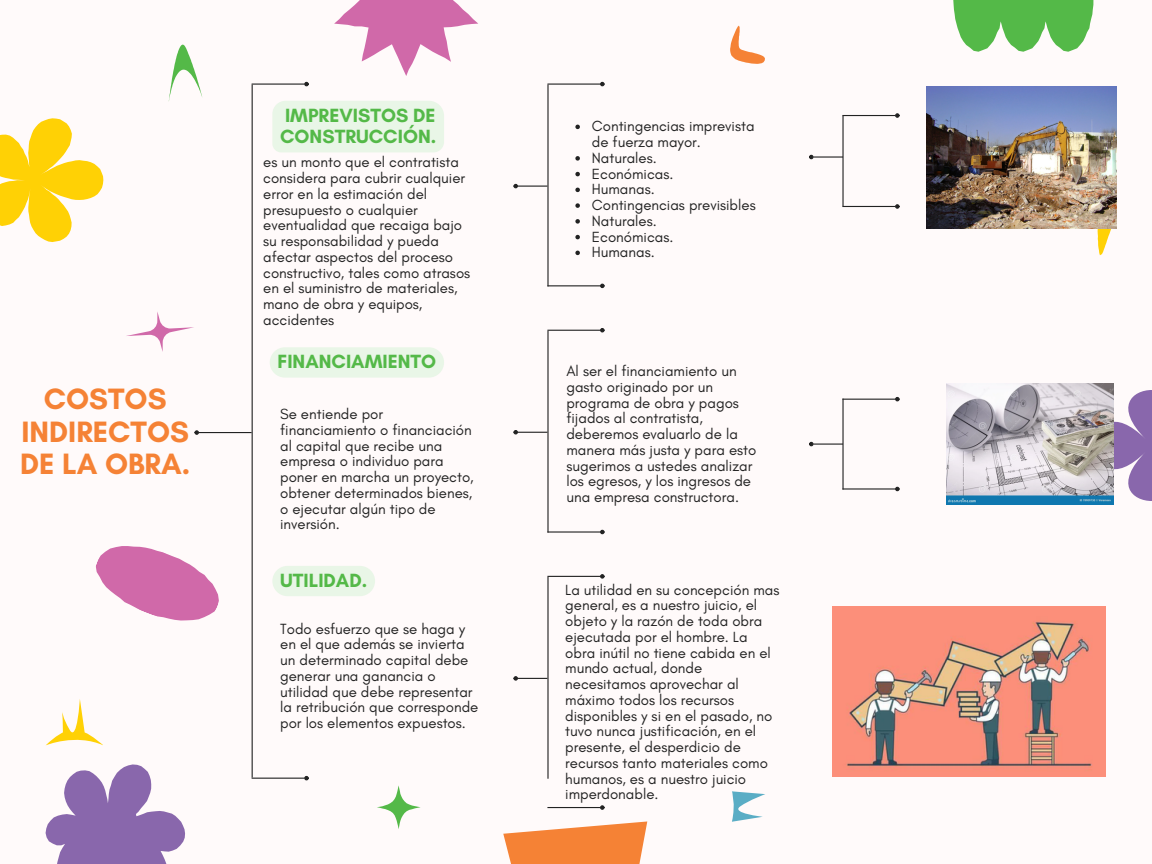
<style>
.page{position:relative;width:1152px;height:864px;background:#fffafa}
.page>*{position:absolute;margin:0;border:0;box-sizing:border-box;transform-origin:0 0}
.t1{font:700 30px/32.7px "Glacial Indifference";color:#f58235;text-align:center}
.t2{font:700 19.5px/21.3px "Glacial Indifference";color:#54b948}
.t3{font:15px/15.8px "Glacial Indifference";color:#222}
</style>
<div class="page">
<hr style="left:252px;top:85px;width:1px;height:693px;background:#222">
<hr style="left:252px;top:84px;width:53px;height:1px;background:#222">
<svg style="left:304px;top:82px;width:5px;height:4px"></svg>
<hr style="left:252px;top:778px;width:53px;height:1px;background:#222">
<svg style="left:304px;top:776px;width:5px;height:4px"></svg>
<hr style="left:199px;top:432px;width:53px;height:1px;background:#222">
<svg style="left:194px;top:430px;width:5px;height:5px"></svg>
<hr style="left:547px;top:85px;width:2px;height:201px;background:#222">
<hr style="left:547px;top:84px;width:53px;height:1px;background:#222">
<svg style="left:600px;top:82px;width:5px;height:4px"></svg>
<hr style="left:547px;top:285px;width:53px;height:1px;background:#222">
<svg style="left:600px;top:284px;width:5px;height:4px"></svg>
<svg style="left:513px;top:184px;width:34px;height:4px"></svg>
<hr style="left:547px;top:577px;width:2px;height:202px;background:#222">
<hr style="left:547px;top:576px;width:53px;height:1px;background:#222">
<svg style="left:600px;top:574px;width:5px;height:5px"></svg>
<hr style="left:547px;top:807px;width:53px;height:1px;background:#222">
<svg style="left:600px;top:805px;width:5px;height:5px"></svg>
<svg style="left:513px;top:676px;width:34px;height:5px"></svg>
<hr style="left:547px;top:331px;width:2px;height:202px;background:#222">
<hr style="left:547px;top:330px;width:53px;height:1px;background:#222">
<svg style="left:600px;top:328px;width:5px;height:4px"></svg>
<hr style="left:547px;top:531px;width:53px;height:2px;background:#222">
<svg style="left:600px;top:530px;width:5px;height:4px"></svg>
<svg style="left:513px;top:430px;width:34px;height:4px"></svg>
<hr style="left:842px;top:116px;width:2px;height:90px;background:#222">
<hr style="left:842px;top:115px;width:53px;height:1px;background:#222">
<svg style="left:895px;top:113px;width:5px;height:5px"></svg>
<hr style="left:842px;top:206px;width:53px;height:1px;background:#222">
<svg style="left:895px;top:204px;width:5px;height:5px"></svg>
<hr style="left:813px;top:156px;width:30px;height:2px;background:#222">
<svg style="left:809px;top:155px;width:5px;height:4px"></svg>
<hr style="left:842px;top:399px;width:2px;height:91px;background:#222">
<hr style="left:842px;top:399px;width:53px;height:1px;background:#222">
<svg style="left:895px;top:397px;width:5px;height:4px"></svg>
<hr style="left:842px;top:488px;width:53px;height:2px;background:#222">
<svg style="left:895px;top:487px;width:5px;height:4px"></svg>
<hr style="left:813px;top:444px;width:30px;height:1px;background:#222">
<svg style="left:809px;top:442px;width:5px;height:4px"></svg>
<svg style="left:0;top:118px;width:103px;height:124px"></svg>
<svg style="left:46px;top:764px;width:139px;height:100px"></svg>
<svg style="left:953px;top:0;width:140px;height:52px"></svg>
<svg style="left:95px;top:546px;width:124px;height:75px"></svg>
<svg style="left:1080px;top:383px;width:72px;height:122px"></svg>
<svg style="left:126px;top:312px;width:68px;height:40px"></svg>
<svg style="left:334px;top:0;width:144px;height:76px"></svg>
<svg style="left:503px;top:821px;width:144px;height:43px"></svg>
<svg style="left:46px;top:699px;width:57px;height:46px"></svg>
<svg style="left:1098px;top:228px;width:16px;height:27px"></svg>
<svg style="left:730px;top:26px;width:35px;height:38px"></svg>
<svg style="left:169px;top:45px;width:33px;height:55px"></svg>
<svg style="left:732px;top:791px;width:33px;height:31px"></svg>
<svg style="left:377px;top:785px;width:44px;height:44px"></svg>
<img style="left:927px;top:86px;width:190px;height:142px">
<img style="left:947px;top:384px;width:166px;height:120px">
<img style="left:832px;top:607px;width:274px;height:169px">
<div style="left:272px;top:101px;width:172px;height:51px;background:#e9f6e7"></div>
<svg style="left:575px;top:125px;width:5px;height:4px"></svg>
<svg style="left:575px;top:156px;width:5px;height:5px"></svg>
<svg style="left:575px;top:172px;width:5px;height:4px"></svg>
<svg style="left:575px;top:188px;width:5px;height:4px"></svg>
<svg style="left:575px;top:203px;width:5px;height:5px"></svg>
<svg style="left:575px;top:219px;width:5px;height:5px"></svg>
<svg style="left:575px;top:235px;width:5px;height:4px"></svg>
<svg style="left:575px;top:251px;width:5px;height:4px"></svg>
<div style="left:270px;top:347px;width:174px;height:31px;background:#e9f6e7"></div>
<div style="left:272px;top:566px;width:103px;height:30px;background:#e9f6e7;border-radius:15px"></div>
<h1 class="t1" style="left:20px;top:382px;width:171px">COSTOS<br>INDIRECTOS<br>DE LA OBRA.</h1>
<p class="t2" style="left:280px;top:104px;width:158px">IMPREVISTOS DE<br>CONSTRUCCIÓN.</p>
<p class="t3" style="left:263px;top:154px;width:209px">es un monto que el contratista considera para cubrir cualquier error en la estimación del presupuesto o cualquier eventualidad que recaiga bajo su responsabilidad y pueda afectar aspectos del proceso constructivo, tales como atrasos en el suministro de materiales, mano de obra y equipos, accidentes</p>
<p class="t2" style="left:278px;top:351px;width:160px">FINANCIAMIENTO</p>
<p class="t3" style="left:280px;top:406px;width:195px">Se entiende por financiamiento o financiación al capital que recibe una empresa o individuo para poner en marcha un proyecto, obtener determinados bienes, o ejecutar algún tipo de inversión.</p>
<p class="t2" style="left:280px;top:569px;width:89px">UTILIDAD.</p>
<p class="t3" style="left:280px;top:620px;width:200px">Todo esfuerzo que se haga y en el que además se invierta un determinado capital debe generar una ganancia o utilidad que debe representar la retribución que corresponde por los elementos expuestos.</p>
<p class="t3" style="left:592px;top:118px;width:164px">Contingencias imprevista de fuerza mayor.</p>
<p class="t3" style="left:592px;top:150px;width:66px">Naturales.</p>
<p class="t3" style="left:592px;top:165px;width:83px">Económicas.</p>
<h2 class="t3" style="left:592px;top:181px;width:64px">Humanas.</h2>
<p class="t3" style="left:592px;top:197px;width:165px">Contingencias previsibles</p>
<h2 class="t3" style="left:592px;top:213px;width:66px">Naturales.</h2>
<p class="t3" style="left:592px;top:228px;width:83px">Económicas.</p>
<h2 class="t3" style="left:592px;top:244px;width:64px">Humanas.</h2>
<p class="t3" style="left:566px;top:363px;width:191px">Al ser el financiamiento un gasto originado por un programa de obra y pagos fijados al contratista, deberemos evaluarlo de la manera más justa y para esto sugerimos a ustedes analizar los egresos, y los ingresos de una empresa constructora.</p>
<p class="t3" style="left:565px;top:582px;width:216px">La utilidad en su concepción mas general, es a nuestro juicio, el objeto y la razón de toda obra ejecutada por el hombre. La obra inútil no tiene cabida en el mundo actual, donde necesitamos aprovechar al máximo todos los recursos disponibles y si en el pasado, no tuvo nunca justificación, en el presente, el desperdicio de recursos tanto materiales como humanos, es a nuestro juicio imperdonable.</p>
</div>
